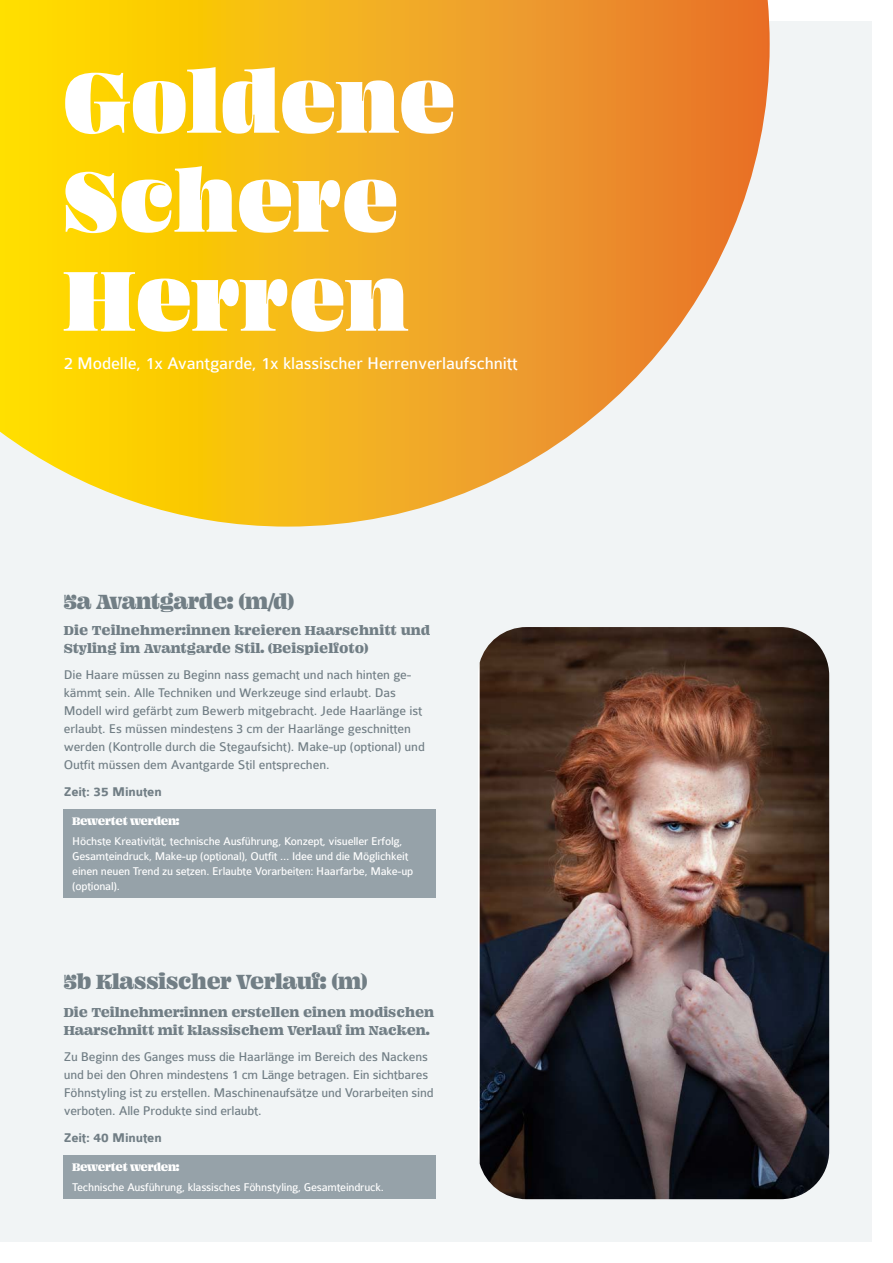
<style>
.page{position:relative;width:893px;height:1263px;background:#fff}
.page>*{position:absolute;margin:0;border:0;box-sizing:border-box;transform-origin:0 0}
.ÜS1{font:93px/99px "Ohno Fatface 36 Pt";letter-spacing:.025em;color:#fff}
.ÜS2{font:22.5px "Ohno Fatface 16 Pt";letter-spacing:-.01em;color:#717e85}
.ZT{font:18px "Colaborate";letter-spacing:-.01em;color:#fff}
.ÜS2_small{font:14.25px/18px "Ohno Fatface 12 Pt";letter-spacing:-.01em;color:#717e85}
.FT_small{font:13.5px/18px "Colaborate";letter-spacing:-.01em;color:#717e85}
.FT_small-2{font:700 13.5px "Colaborate";letter-spacing:-.01em;color:#717e85}
.CONTENT{font:12px/15px "Colaborate";letter-spacing:-.02em;color:#fff}
.ÜS2_xsmall{font:12px "Ohno Fatface 16 Pt";letter-spacing:-.02em;color:#fff}
</style>
<div class="page">
<div style="left:0;top:21px;width:872px;height:1221px;background:#f1f4f5"></div>
<svg style="left:0;top:0;width:770px;height:527px;background:#f3ba39"></svg>
<div style="left:64px;top:809px;width:372px;height:89px;background:#96a2a9"></div>
<div style="left:64px;top:1155px;width:372px;height:44px;background:#96a2a9"></div>
<img style="left:480px;top:627px;width:349px;height:572px">
<p class="ÜS1" style="left:64px;top:49px;width:392px">Goldene<br>Schere<br>Herren</p>
<p class="ZT" style="left:64px;top:354px;width:455px">2 Modelle, 1x Avantgarde, 1x klassischer Herrenverlaufschnitt</p>
<p class="ÜS2" style="left:64px;top:586px;width:232px">5a Avantgarde: (m/d)</p>
<p class="ÜS2_small" style="left:64px;top:620px;width:368px">Die Teilnehmer:innen kreieren Haarschnitt und<br>Styling im Avantgarde Stil. (Beispielfoto)</p>
<p class="FT_small" style="left:64px;top:666px;width:363px">Die Haare müssen zu Beginn nass gemacht und nach hinten ge&shy;kämmt sein. Alle Techniken und Werkzeuge sind erlaubt. Das Modell wird gefärbt zum Bewerb mitgebracht. Jede Haarlänge ist erlaubt. Es müssen mindestens 3 cm der Haarlänge geschnitten werden (Kontrolle durch die Stegaufsicht). Make-up (optional) und Outfit müssen dem Avantgarde Stil entsprechen.</p>
<p class="FT_small-2" style="left:64px;top:784px;width:100px">Zeit: 35 Minuten</p>
<p class="ÜS2_xsmall" style="left:72px;top:813px;width:109px">Bewertet werden:</p>
<p class="CONTENT" style="left:72px;top:833px;width:343px">Höchste Kreativität, technische Ausführung, Konzept, visueller Erfolg, Gesamteindruck, Make-up (optional), Outfit … Idee und die Möglichkeit einen neuen Trend zu setzen. Erlaubte Vorarbeiten: Haarfarbe, Make-up (optional).</p>
<p class="ÜS2" style="left:64px;top:966px;width:306px">5b Klassischer Verlauf: (m)</p>
<p class="ÜS2_small" style="left:64px;top:1002px;width:372px">Die Teilnehmer:innen erstellen einen modischen<br>Haarschnitt mit klassischem Verlauf im Nacken.</p>
<p class="FT_small" style="left:64px;top:1048px;width:371px">Zu Beginn des Ganges muss die Haarlänge im Bereich des Nackens und bei den Ohren mindestens 1 cm Länge betragen. Ein sichtbares Föhnstyling ist zu erstellen. Maschinenaufsätze und Vorarbeiten sind verboten. Alle Produkte sind erlaubt.</p>
<p class="FT_small-2" style="left:64px;top:1130px;width:100px">Zeit: 40 Minuten</p>
<p class="ÜS2_xsmall" style="left:72px;top:1159px;width:109px">Bewertet werden:</p>
<p class="CONTENT" style="left:72px;top:1179px;width:313px">Technische Ausführung, klassisches Föhnstyling, Gesamteindruck.</p>
</div>
